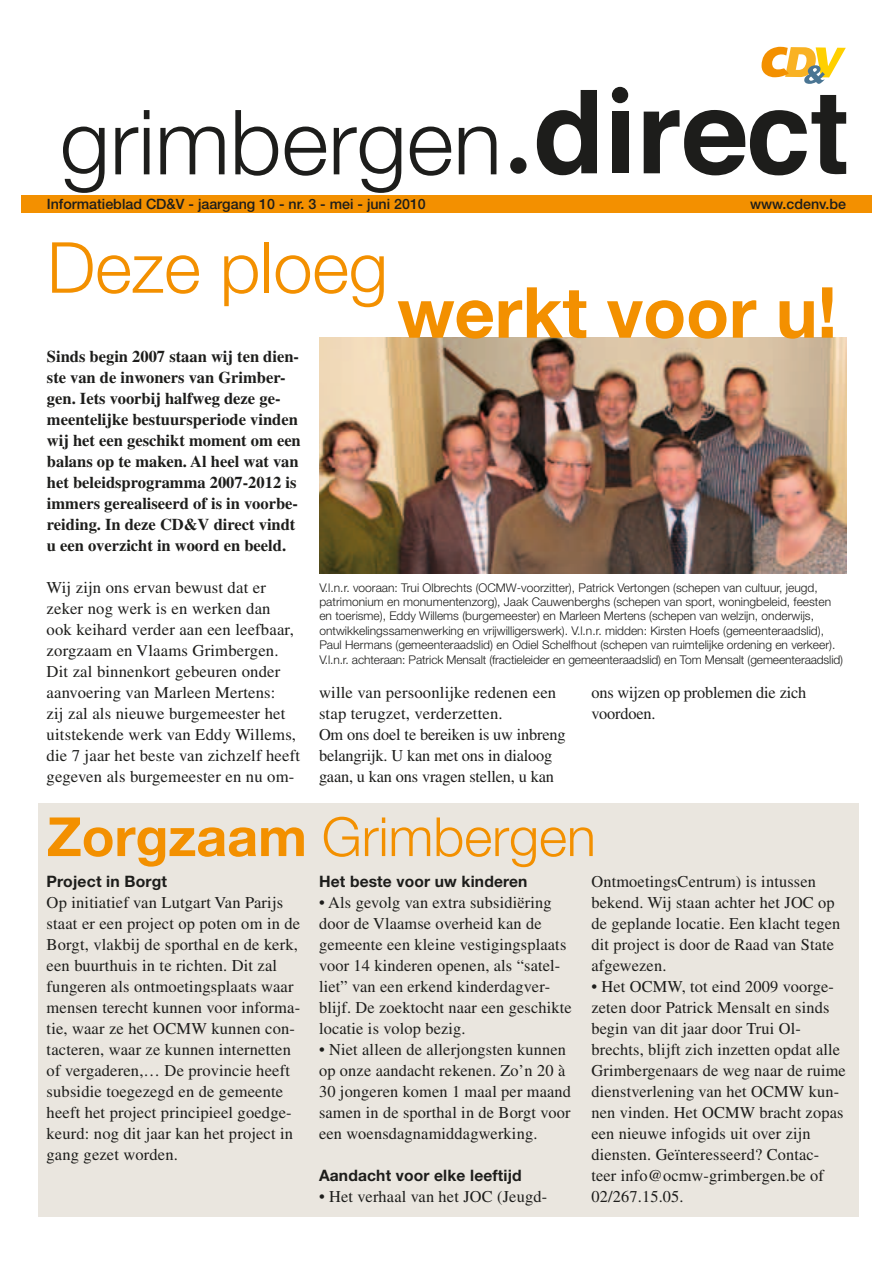
<style>
.page{position:relative;width:893px;height:1263px;background:#fff}
.page>*{position:absolute;margin:0;border:0;box-sizing:border-box;transform-origin:0 0}
.t1{font:300 90px "Helvetica Neue LT Std";color:#1d1d1b}
.t2{font:700 70.5px "Helvetica Neue LT Std";color:#f39000}
.t3{font:300 70.5px "Helvetica Neue LT Std";color:#f39000}
.t4{font:300 54px "Helvetica Neue LT Std";color:#f39000}
.t5{font:16.5px/21px "Times LT Std";letter-spacing:.01em;color:#1d1d1b}
.t6{font:700 16.5px/21px "Times LT Std";color:#1d1d1b}
.t7{font:16.5px/21px "Times LT Std";letter-spacing:-.01em;color:#1d1d1b}
.t8{font:700 15.75px "Helvetica Neue LT Std";letter-spacing:.01em;color:#1d1d1b}
.t9{font:500 14.25px "Helvetica Neue LT Std";color:#1d1d1b}
.t10{font:300 12px/14.4px "Helvetica Neue LT Std";color:#1d1d1b}
.s1{font-weight:700}
</style>
<div class="page">
<div style="left:38px;top:803px;width:821px;height:413px;background:#eae6df"></div>
<div style="left:21px;top:196px;width:851px;height:17px;background:#f39000"></div>
<svg style="left:537px;top:90px;width:60px;height:85px"></svg>
<div style="left:612px;top:112px;width:17px;height:61px;background:#1d1d1b"></div>
<svg style="left:644px;top:95px;width:202px;height:80px"></svg>
<div style="left:510px;top:157px;width:16px;height:17px;background:#1d1d1b;border-radius:50%"></div>
<div style="left:612px;top:87px;width:16px;height:16px;background:#1d1d1b;border-radius:50%"></div>
<svg style="left:761px;top:47px;width:85px;height:37px"></svg>
<img style="left:319px;top:338px;width:527px;height:236px">
<h1 class="t1" style="left:60px;top:87px;width:443px">grimbergen</h1>
<p class="t9" style="left:47px;top:195px;width:381px">Informatieblad CD&amp;V - jaargang 10 - nr. 3 - mei - juni 2010</p>
<p class="t9" style="left:750px;top:195px;width:98px">www.cdenv.be</p>
<h2 class="t3" style="left:47px;top:225px;width:342px">Deze ploeg</h2>
<p class="t6" style="left:47px;top:345px;width:255px">Sinds begin 2007 staan wij ten dien&shy;ste van de inwoners van Grimber&shy;gen. Iets voorbij halfweg deze ge&shy;meentelijke bestuursperiode vinden wij het een geschikt moment om een balans op te maken. Al heel wat van het beleidsprogramma 2007-2012 is immers gerealiseerd of is in voorbe&shy;reiding. In deze CD&amp;V direct vindt u een overzicht in woord en beeld.</p>
<h2 class="t2" style="left:397px;top:269px;width:441px">werkt voor u!</h2>
<p class="t5" style="left:47px;top:577px;width:255px">Wij zijn ons ervan bewust dat er zeker nog werk is en werken dan<br>ook keihard verder aan een leefbaar, zorgzaam en Vlaams Grimbergen.<br>Dit zal binnenkort gebeuren onder aanvoering van Marleen Mertens:<br>zij zal als nieuwe burgemeester het uitstekende werk van Eddy Willems, die 7 jaar het beste van zichzelf heeft gegeven als burgemeester en nu om-</p>
<p class="t10" style="left:319px;top:580px;width:525px">V.l.n.r. vooraan: Trui Olbrechts (OCMW-voorzitter), Patrick Vertongen (schepen van cultuur, jeugd, patrimonium en monumentenzorg), Jaak Cauwenberghs (schepen van sport, woningbeleid, feesten en toerisme), Eddy Willems (burgemeester) en Marleen Mertens (schepen van welzijn, onderwijs, ontwikkelingssamenwerking en vrijwilligerswerk). V.l.n.r. midden: Kirsten Hoefs (gemeenteraadslid), Paul Hermans (gemeenteraadslid) en Odiel Schelfhout (schepen van ruimtelijke ordening en verkeer).<br>V.l.n.r. achteraan: Patrick Mensalt (fractieleider en gemeenteraadslid) en Tom Mensalt (gemeenteraadslid)</p>
<p class="t7" style="left:319px;top:682px;width:248px">wille van persoonlijke redenen een stap terugzet, verderzetten.<br>Om ons doel te bereiken is uw inbreng belangrijk. U kan met ons in dialoog gaan, u kan ons vragen stellen, u kan</p>
<p class="t7" style="left:591px;top:682px;width:216px">ons wijzen op problemen die zich voordoen.</p>
<h3 class="t4" style="left:47px;top:804px;width:551px"><span class="s1">Zorgzaam</span> Grimbergen</h3>
<p class="t8" style="left:47px;top:871px;width:122px">Project in Borgt</p>
<p class="t5" style="left:47px;top:892px;width:255px">Op initiatief van Lutgart Van Parijs staat er een project op poten om in de Borgt, vlakbij de sporthal en de kerk, een buurthuis in te richten. Dit zal fungeren als ontmoetingsplaats waar mensen terecht kunnen voor informa&shy;tie, waar ze het OCMW kunnen con&shy;tacteren, waar ze kunnen internetten of vergaderen,… De provincie heeft subsidie toegezegd en de gemeente heeft het project principieel goedge&shy;keurd: nog dit jaar kan het project in gang gezet worden.</p>
<p class="t8" style="left:319px;top:871px;width:210px">Het beste voor uw kinderen</p>
<p class="t5" style="left:319px;top:892px;width:254px">• Als gevolg van extra subsidiëring door de Vlaamse overheid kan de gemeente een kleine vestigingsplaats voor 14 kinderen openen, als “satel&shy;liet” van een erkend kinderdagver&shy;blijf. De zoektocht naar een geschikte locatie is volop bezig.</p>
<p class="t5" style="left:319px;top:1039px;width:254px">• Niet alleen de allerjongsten kunnen op onze aandacht rekenen. Zo’n 20 à 30 jongeren komen 1 maal per maand samen in de sporthal in de Borgt voor een woensdagnamiddagwerking.</p>
<p class="t8" style="left:319px;top:1165px;width:204px">Aandacht voor elke leeftijd</p>
<p class="t5" style="left:319px;top:1186px;width:230px">• Het verhaal van het JOC (Jeugd‑</p>
<p class="t5" style="left:591px;top:871px;width:250px">OntmoetingsCentrum) is intussen bekend. Wij staan achter het JOC op de geplande locatie. Een klacht tegen dit project is door de Raad van State afgewezen.</p>
<p class="t5" style="left:591px;top:976px;width:256px">• Het OCMW, tot eind 2009 voorge&shy;zeten door Patrick Mensalt en sinds begin van dit jaar door Trui Ol&shy;brechts, blijft zich inzetten opdat alle<br>Grimbergenaars de weg naar de ruime dienstverlening van het OCMW kun&shy;nen vinden. Het OCMW bracht zopas een nieuwe infogids uit over zijn diensten. Geïnteresseerd? Contac&shy;teer info@ocmw-grimbergen.be of<br>02/267.15.05.</p>
</div>
